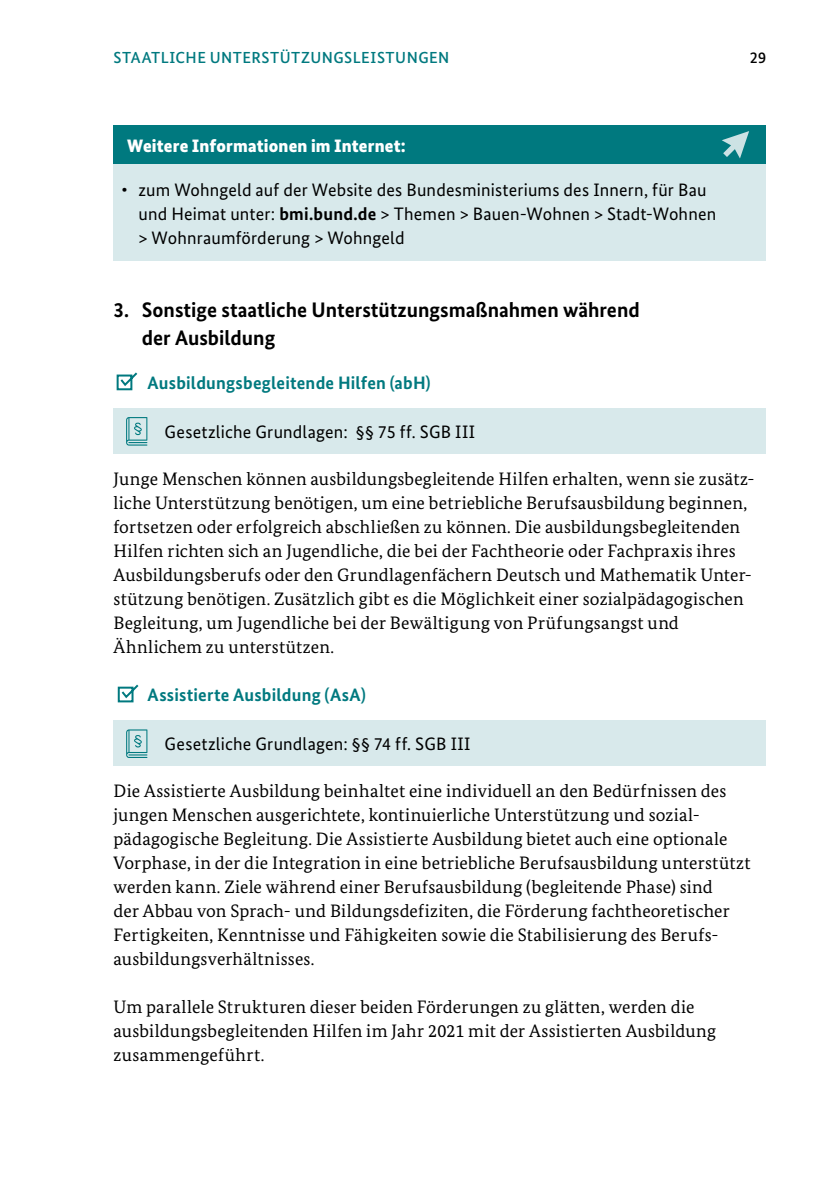
<style>
.page{position:relative;width:840px;height:1191px;background:#fff}
.page>*{position:absolute;margin:0;border:0;box-sizing:border-box;transform-origin:0 0}
.Titel_Subheadline_Nu{font:700 21px/28px "Bundes Sans";color:#000}
.Fliesstext{font:18px/24px "Bundes Serif";letter-spacing:.01em;color:#000}
.Aufzaehlung_Infokast{font:18px/24px "Bundes Sans";letter-spacing:.01em;color:#000}
.Fliesstext_Infokaste{font:18px "Bundes Sans";letter-spacing:.015em;color:#000}
.H3_Subheadline{font:700 18px "Bundes Sans";letter-spacing:.01em;color:#00797f}
.Headline_Tabelle{font:900 18px "Bundes Sans";letter-spacing:.01em;color:#fff}
.t1{font:500 16px "Bundes Sans";letter-spacing:.03em;color:#00797f}
.t2{font:500 16px "Bundes Sans";color:#000}
.s1{font-family:"Bundes Serif";font-size:19px}
.s2{font-weight:700}
</style>
<div class="page">
<div style="left:113px;top:125px;width:652px;height:39px;background:#00797f"></div>
<div style="left:113px;top:164px;width:652px;height:97px;background:#d8e9eb"></div>
<div style="left:113px;top:408px;width:652px;height:45px;background:#d8e9eb"></div>
<div style="left:113px;top:720px;width:652px;height:45px;background:#d8e9eb"></div>
<svg style="left:722px;top:131px;width:26px;height:27px"></svg>
<svg style="left:116px;top:372px;width:22px;height:19px"></svg>
<svg style="left:126px;top:417px;width:21px;height:28px"></svg>
<svg style="left:117px;top:684px;width:22px;height:19px"></svg>
<svg style="left:126px;top:729px;width:21px;height:29px"></svg>
<p class="t1" style="left:113px;top:48px;width:19px">STAATLIC</p>
<p class="t1" style="left:185px;top:48px;width:43px">HE UNTERST</p>
<p class="t1" style="left:279px;top:48px;width:16px">ÜTZUNGSLEISTUNGEN</p>
<p class="t2" style="left:749px;top:48px;width:18px">29</p>
<p class="Headline_Tabelle" style="left:127px;top:135px;width:280px">Weitere Informationen im Internet:</p>
<p class="Aufzaehlung_Infokast" style="left:138px;top:177px;width:579px;text-indent:-17px"><span class="s1">∙</span> zum Wohngeld auf der Website des Bundesministeriums des Innern, für Bau und Heimat unter: <span class="s2">bmi.bund.de</span> &gt; Themen &gt; Bauen-Wohnen &gt; Stadt-Wohnen &gt; Wohnraumförderung &gt; Wohngeld</p>
<p class="Titel_Subheadline_Nu" style="left:142px;top:295px;width:499px;text-indent:-28px">3. Sonstige staatliche Unterstützungsmaßnahmen während der Ausbildung</p>
<h3 class="H3_Subheadline" style="left:147px;top:372px;width:284px">Ausbildungsbegleitende Hilfen (abH)</h3>
<p class="Fliesstext_Infokaste" style="left:164px;top:421px;width:312px">Gesetzliche Grundlagen: §§ 75 ff. SGB III</p>
<p class="Fliesstext" style="left:113px;top:466px;width:642px">Junge Menschen können ausbildungsbegleitende Hilfen erhalten, wenn sie zusätz&shy;liche Unterstützung benötigen, um eine betriebliche Berufsausbildung beginnen, fortsetzen oder erfolgreich abschließen zu können. Die ausbildungsbegleitenden Hilfen richten sich an Jugendliche, die bei der Fachtheorie oder Fachpraxis ihres Ausbildungsberufs oder den Grundlagenfächern Deutsch und Mathematik Unter&shy;stützung benötigen. Zusätzlich gibt es die Möglichkeit einer sozialpädagogischen Begleitung, um Jugendliche bei der Bewältigung von Prüfungsangst und Ähnlichem zu unterstützen.</p>
<h3 class="H3_Subheadline" style="left:147px;top:684px;width:220px">Assistierte Ausbildung (AsA)</h3>
<p class="Fliesstext_Infokaste" style="left:164px;top:733px;width:307px">Gesetzliche Grundlagen: §§ 74 ff. SGB III</p>
<p class="Fliesstext" style="left:113px;top:778px;width:638px">Die Assistierte Ausbildung beinhaltet eine individuell an den Bedürfnissen des jungen Menschen ausgerichtete, kontinuierliche Unterstützung und sozial&shy;pädagogische Begleitung. Die Assistierte Ausbildung bietet auch eine optionale Vorphase, in der die Integration in eine betriebliche Berufsausbildung unterstützt werden kann. Ziele während einer Berufsausbildung (begleitende Phase) sind<br>der Abbau von Sprach- und Bildungsdefiziten, die Förderung fachtheoretischer Fertigkeiten, Kenntnisse und Fähigkeiten sowie die Stabilisierung des Berufs&shy;ausbildungsverhältnisses.</p>
<p class="Fliesstext" style="left:113px;top:994px;width:603px">Um parallele Strukturen dieser beiden Förderungen zu glätten, werden die ausbildungsbegleitenden Hilfen im Jahr 2021 mit der Assistierten Ausbildung zusammengeführt.</p>
</div>
